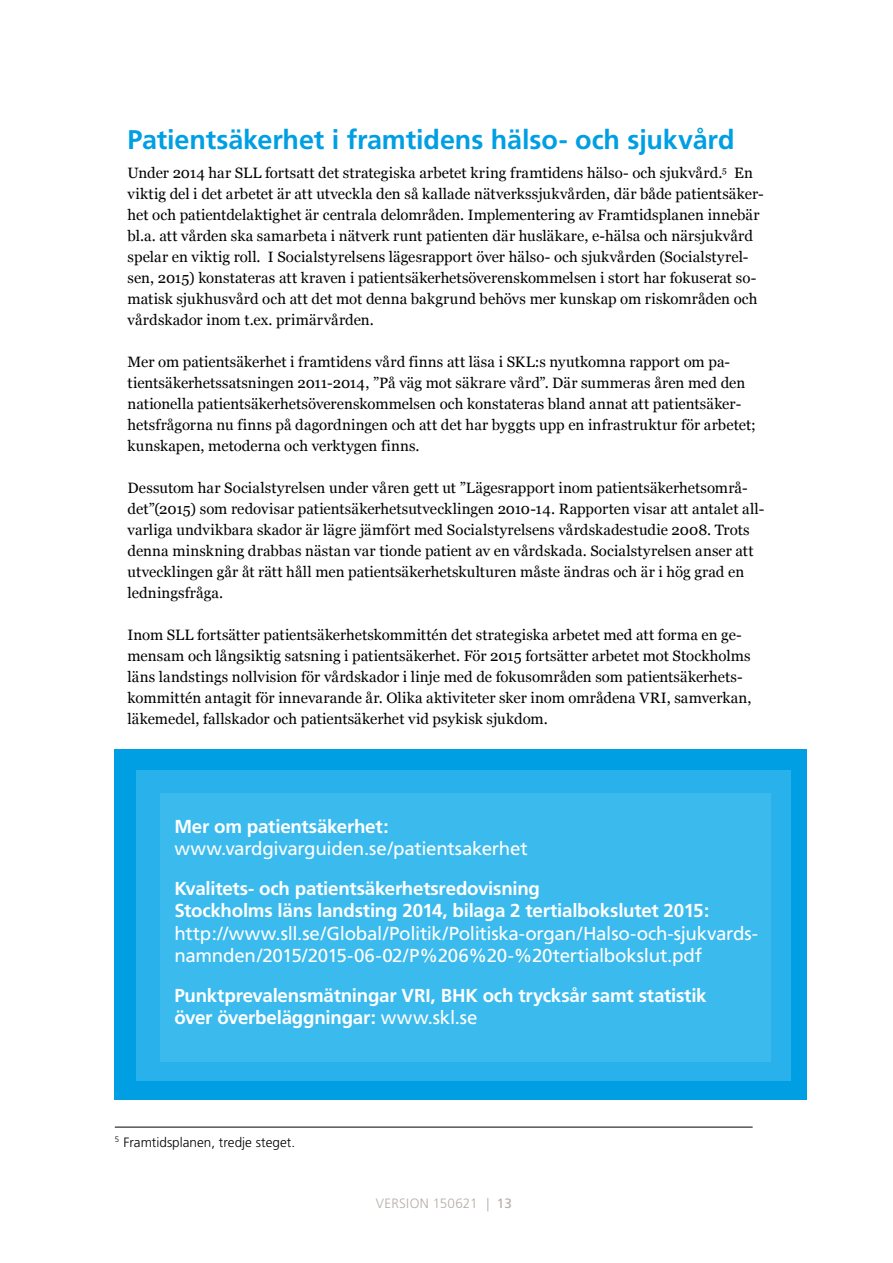
<style>
.page{position:relative;width:893px;height:1263px;background:#fff}
.page>*{position:absolute;margin:0;border:0;box-sizing:border-box;transform-origin:0 0}
.t1{font:700 27px "Frutiger";letter-spacing:-.005em;color:#009fe3}
.t2{font:700 18.75px/22.5px "Frutiger";letter-spacing:-.015em;color:#fff}
.t3{font:18.75px/22.5px "Frutiger";letter-spacing:-.015em;color:#fff}
.t4{font:15px/21px "Georgia";letter-spacing:.005em;color:#000}
.t5{font:300 13.5px "Frutiger SLLOTF";letter-spacing:.005em;color:#000}
.t6{font:300 13.5px "Frutiger SLLOTF";letter-spacing:.015em;color:#b5aea5}
.s1{font-weight:400}
</style>
<div class="page">
<div style="left:115px;top:749px;width:692px;height:351px;background:#009fe3"></div>
<div style="left:136px;top:771px;width:655px;height:310px;background:#28b1ea"></div>
<div style="left:160px;top:793px;width:611px;height:269px;background:#3bbaed"></div>
<hr style="left:115px;top:1127px;width:638px;height:1px;background:#000">
<h1 class="t1" style="left:128px;top:123px;width:608px">Patientsäkerhet i framtidens hälso- och sjukvård</h1>
<p class="t4" style="left:128px;top:163px;width:638px">Under 2014 har SLL fortsatt det strategiska arbetet kring framtidens hälso- och sjukvård.<sup>5</sup> En viktig del i det arbetet är att utveckla den så kallade nätverkssjukvården, där både patientsäker&shy;het och patientdelaktighet är centrala delområden. Implementering av Framtidsplanen innebär bl.a. att vården ska samarbeta i nätverk runt patienten där husläkare, e-hälsa och närsjukvård spelar en viktig roll. I Socialstyrelsens lägesrapport över hälso- och sjukvården (Socialstyrel&shy;sen, 2015) konstateras att kraven i patientsäkerhetsöverenskommelsen i stort har fokuserat so&shy;matisk sjukhusvård och att det mot denna bakgrund behövs mer kunskap om riskområden och vårdskador inom t.ex. primärvården.</p>
<p class="t4" style="left:128px;top:352px;width:630px">Mer om patientsäkerhet i framtidens vård finns att läsa i SKL:s nyutkomna rapport om pa&shy;tientsäkerhetssatsningen 2011-2014, ”På väg mot säkrare vård”. Där summeras åren med den nationella patientsäkerhetsöverenskommelsen och konstateras bland annat att patientsäker&shy;hetsfrågorna nu finns på dagordningen och att det har byggts upp en infrastruktur för arbetet; kunskapen, metoderna och verktygen finns.</p>
<p class="t4" style="left:128px;top:478px;width:638px">Dessutom har Socialstyrelsen under våren gett ut ”Lägesrapport inom patientsäkerhetsområ&shy;det”(2015) som redovisar patientsäkerhetsutvecklingen 2010-14. Rapporten visar att antalet all&shy;varliga undvikbara skador är lägre jämfört med Socialstyrelsens vårdskadestudie 2008. Trots denna minskning drabbas nästan var tionde patient av en vårdskada. Socialstyrelsen anser att utvecklingen går åt rätt håll men patientsäkerhetskulturen måste ändras och är i hög grad en ledningsfråga.</p>
<p class="t4" style="left:128px;top:625px;width:625px">Inom SLL fortsätter patientsäkerhetskommittén det strategiska arbetet med att forma en ge&shy;mensam och långsiktig satsning i patientsäkerhet. För 2015 fortsätter arbetet mot Stockholms läns landstings nollvision för vårdskador i linje med de fokusområden som patientsäkerhets&shy;kommittén antagit för innevarande år. Olika aktiviteter sker inom områdena VRI, samverkan, läkemedel, fallskador och patientsäkerhet vid psykisk sjukdom.</p>
<p class="t2" style="left:174px;top:815px;width:216px">Mer om patientsäkerhet:</p>
<p class="t3" style="left:174px;top:837px;width:355px">www.vardgivarguiden.se/patientsakerhet</p>
<p class="t2" style="left:174px;top:877px;width:537px">Kvalitets- och patientsäkerhetsredovisning<br>Stockholms läns landsting 2014, bilaga 2 tertialbokslutet 2015:</p>
<p class="t3" style="left:174px;top:922px;width:585px">http://www.sll.se/Global/Politik/Politiska-organ/Halso-och-sjukvards&shy;namnden/2015/2015-06-02/P%206%20-%20tertialbokslut.pdf</p>
<p class="t2" style="left:174px;top:984px;width:534px">Punktprevalensmätningar VRI, BHK och trycksår samt statistik över överbeläggningar: <span class="s1">www.skl.se</span></p>
<p class="t5" style="left:115px;top:1134px;width:182px"><sup>5</sup> Framtidsplanen, tredje steget.</p>
<p class="t6" style="left:376px;top:1196px;width:137px">VERSION 150621 | <span class="s1">13</span></p>
</div>
